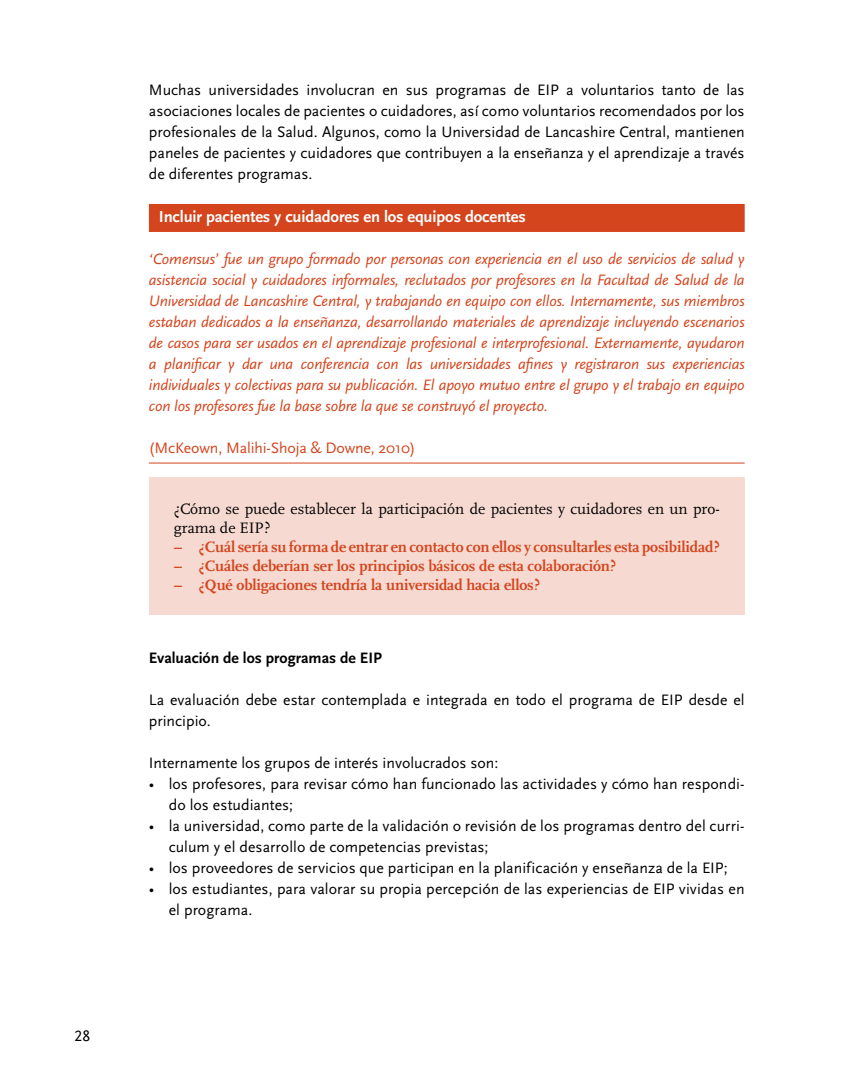
<style>
.page{position:relative;width:844px;height:1092px;background:#fff}
.page>*{position:absolute;margin:0;border:0;box-sizing:border-box;transform-origin:0 0}
.t1{font:700 16.62px "Scala Sans";letter-spacing:-.01em;color:#fff}
.t2{font:15.75px/21px "Scala Sans";color:#000}
.t3{font:italic 15.75px/21px "Scala Sans";letter-spacing:-.01em;color:#d4451d;text-align:justify}
.t4{font:700 15.75px "Scala";letter-spacing:-.01em;color:#d4451d}
.t5{font:15.75px/18.9px "Scala";color:#000}
.t6{font:15.75px "Scala Sans";letter-spacing:-.01em;color:#d4451d}
.t7{font:700 15.75px "Scala Sans";color:#000}
.t8{font:15.75px "Scala Sans Caps";color:#000}
</style>
<div class="page">
<div style="left:149px;top:204px;width:595px;height:28px;background:#d4451d"></div>
<hr style="left:149px;top:462px;width:595px;height:1px;background:#d4451d">
<div style="left:149px;top:477px;width:595px;height:137px;background:#f6dad2"></div>
<p class="t8" style="left:74px;top:1027px;width:17px">28</p>
<p class="t2" style="left:149px;top:80px;width:597px;text-align:justify">Muchas universidades involucran en sus programas de EIP a voluntarios tanto de las asociaciones locales de pacientes o cuidadores, así como voluntarios recomendados por los profesionales de la Salud. Algunos, como la Universidad de Lancashire Central, mantienen paneles de pacientes y cuidadores que contribuyen a la enseñanza y el aprendizaje a través de diferentes programas.</p>
<p class="t1" style="left:159px;top:207px;width:368px">Incluir pacientes y cuidadores en los equipos docentes</p>
<p class="t3" style="left:149px;top:248px;width:597px">‘Comensus’ fue un grupo formado por personas con experiencia en el uso de servicios de salud y asistencia social y cuidadores informales, reclutados por profesores en la Facultad de Salud de la Universidad de Lancashire Central, y trabajando en equipo con ellos. Internamente, sus miembros estaban dedicados a la enseñanza, desarrollando materiales de aprendizaje incluyendo escenarios de casos para ser usados en el aprendizaje profesional e interprofesional. Externamente, ayudaron a planificar y dar una conferencia con las universidades afines y registraron sus experiencias individuales y colectivas para su publicación. El apoyo mutuo entre el grupo y el trabajo en equipo con los profesores fue la base sobre la que se construyó el proyecto.</p>
<p class="t6" style="left:149px;top:439px;width:268px">(McKeown, Malihi-Shoja &amp; Downe, 2010)</p>
<p class="t5" style="left:174px;top:499px;width:547px">¿Cómo se puede establecer la participación de pacientes y cuidadores en un pro&shy;grama de EIP?</p>
<p class="t4" style="left:174px;top:537px;width:547px">– ¿Cuál sería su forma de entrar en contacto con ellos y consultarles esta posibilidad?</p>
<p class="t4" style="left:174px;top:556px;width:444px">– ¿Cuáles deberían ser los principios básicos de esta colaboración?</p>
<p class="t4" style="left:174px;top:575px;width:368px">– ¿Qué obligaciones tendría la universidad hacia ellos?</p>
<p class="t7" style="left:149px;top:649px;width:234px">Evaluación de los programas de EIP</p>
<p class="t2" style="left:149px;top:689px;width:597px">La evaluación debe estar contemplada e integrada en todo el programa de EIP desde el principio.</p>
<p class="t2" style="left:149px;top:752px;width:351px">Internamente los grupos de interés involucrados son:</p>
<p class="t2" style="left:169px;top:773px;width:577px;text-indent:-20px">• los profesores, para revisar cómo han funcionado las actividades y cómo han respondi&shy;do los estudiantes;</p>
<p class="t2" style="left:169px;top:815px;width:577px;text-indent:-20px">• la universidad, como parte de la validación o revisión de los programas dentro del curri&shy;culum y el desarrollo de competencias previstas;</p>
<p class="t2" style="left:149px;top:857px;width:580px">• los proveedores de servicios que participan en la planificación y enseñanza de la EIP;</p>
<p class="t2" style="left:169px;top:878px;width:577px;text-indent:-20px">• los estudiantes, para valorar su propia percepción de las experiencias de EIP vividas en el programa.</p>
</div>
